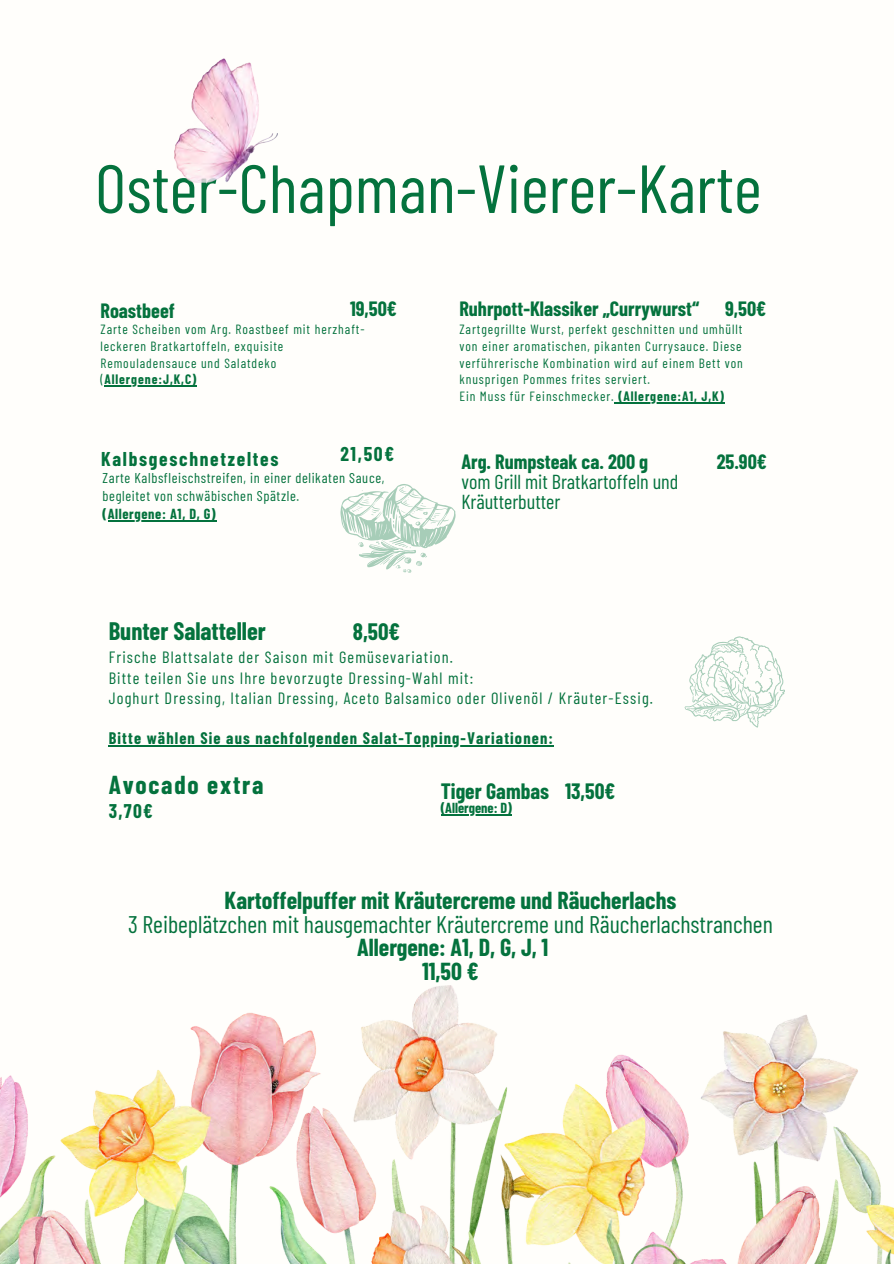
<style>
.page{position:relative;width:894px;height:1264px;background:#fff}
.page>*{position:absolute;margin:0;border:0;box-sizing:border-box;transform-origin:0 0}
.t1{font:67.95px "Barlow Condensed";color:#04723d}
.t2{font:700 25.35px "Barlow Condensed";letter-spacing:.07em;color:#04723d}
.t3{font:700 24.75px "Barlow Condensed";color:#04723d}
.t4{font:700 24px/23.7px "Barlow Condensed";color:#04723d;text-align:center}
.t5{font:700 23.25px "Barlow Condensed";color:#04723d}
.t6{font:700 21.75px "Barlow Condensed";color:#04723d}
.t7{font:700 20.25px "Barlow Condensed";color:#04723d}
.t8{font:20.25px/20.2px "Barlow Condensed";color:#04723d}
.t9{font:700 19.5px "Barlow Condensed";letter-spacing:.09em;color:#04723d}
.t10{font:700 19.35px "Barlow Condensed";color:#04723d}
.t11{font:16.35px "Barlow Condensed";letter-spacing:.07em;color:#04723d}
.t12{font:700 16.35px "Barlow Condensed";letter-spacing:.07em;color:#04723d}
.t13{font:14.25px/18px "Barlow Condensed";letter-spacing:.045em;color:#04723d}
.t14{font:700 14.25px "Barlow Condensed";letter-spacing:.045em;color:#04723d}
.t15{font:700 14.25px "Barlow Condensed";color:#04723d}
.t16{font:13.35px/16.6px "Barlow Condensed";letter-spacing:.07em;color:#04723d}
.t17{font:700 13.35px "Barlow Condensed";letter-spacing:.07em;color:#04723d}
.s1{font-weight:400}
.s2{font-weight:700}
</style>
<div class="page">
<div style="left:0;top:0;width:893px;height:1263px;background:#fffefb"></div>
<img style="left:0;top:985px;width:893px;height:278px">
<img style="left:174px;top:59px;width:104px;height:124px">
<hr style="left:104px;top:385px;width:93px;height:1px;background:#04723d">
<hr style="left:614px;top:402px;width:110px;height:1px;background:#04723d">
<hr style="left:108px;top:520px;width:108px;height:1px;background:#04723d">
<svg style="left:684px;top:636px;width:100px;height:91px"></svg>
<hr style="left:109px;top:745px;width:445px;height:1px;background:#04723d">
<svg style="left:340px;top:484px;width:115px;height:88px"></svg>
<hr style="left:440px;top:814px;width:71px;height:1px;background:#04723d">
<p class="t1" style="left:95px;top:145px;width:667px">Oster-Chapman-Vierer-Karte</p>
<h4 class="t7" style="left:100px;top:298px;width:76px">Roastbeef</h4>
<h1 class="t7" style="left:350px;top:296px;width:48px">19,50€</h1>
<h4 class="t16" style="left:100px;top:321px;width:265px">Zarte Scheiben vom Arg. Roastbeef mit herzhaft&shy;leckeren Bratkartoffeln, exquisite<br>Remouladensauce und Salatdeko</h4>
<p class="t17" style="left:100px;top:371px;width:97px"><span class="s1">(</span>Allergene:J,K,C)</p>
<h5 class="t9" style="left:340px;top:441px;width:55px">21,50€</h5>
<h6 class="t9" style="left:101px;top:447px;width:179px">Kalbsgeschnetzeltes</h6>
<p class="t13" style="left:103px;top:468px;width:283px">Zarte Kalbsfleischstreifen, in einer delikaten Sauce, begleitet von schwäbischen Spätzle.</p>
<p class="t14" style="left:103px;top:505px;width:114px">(Allergene: A1, D, G)</p>
<h4 class="t7" style="left:459px;top:296px;width:241px">Ruhrpott-Klassiker „Currywurst“</h4>
<h4 class="t7" style="left:724px;top:296px;width:43px">9,50€</h4>
<p class="t16" style="left:459px;top:321px;width:285px;text-align:justify">Zartgegrillte Wurst, perfekt geschnitten und umhüllt von einer aromatischen, pikanten Currysauce. Diese verführerische Kombination wird auf einem Bett von knusprigen Pommes frites serviert.</p>
<p class="t16" style="left:459px;top:387px;width:266px">Ein Muss für Feinschmecker. <span class="s2">(Allergene:A1, J,K)</span></p>
<h2 class="t7" style="left:461px;top:448px;width:188px">Arg. Rumpsteak ca. 200 g</h2>
<p class="t7" style="left:716px;top:449px;width:52px">25.90€</p>
<h2 class="t8" style="left:461px;top:470px;width:218px">vom Grill mit Bratkartoffeln und<br>Kräutterbutter</h2>
<h2 class="t3" style="left:109px;top:615px;width:159px">Bunter Salatteller</h2>
<h4 class="t5" style="left:353px;top:616px;width:49px">8,50€</h4>
<h2 class="t11" style="left:109px;top:647px;width:346px">Frische Blattsalate der Saison mit Gemüsevariation.</h2>
<p class="t11" style="left:109px;top:667px;width:366px">Bitte teilen Sie uns Ihre bevorzugte Dressing-Wahl mit:</p>
<p class="t11" style="left:109px;top:687px;width:545px">Joghurt Dressing, Italian Dressing, Aceto Balsamico oder Olivenöl / Kräuter-Essig.</p>
<p class="t12" style="left:109px;top:728px;width:445px">Bitte wählen Sie aus nachfolgenden Salat-Topping-Variationen:</p>
<p class="t2" style="left:109px;top:768px;width:156px">Avocado extra</p>
<p class="t10" style="left:109px;top:798px;width:46px">3,70€</p>
<p class="t6" style="left:440px;top:777px;width:110px">Tiger Gambas</p>
<p class="t6" style="left:565px;top:777px;width:52px">13,50€</p>
<h4 class="t15" style="left:440px;top:799px;width:72px">(Allergene: D)</h4>
<h3 class="t4" style="left:128px;top:887px;width:646px">Kartoffelpuffer mit Kräutercreme und Räucherlachs<br><span class="s1">3 Reibeplätzchen mit hausgemachter Kräutercreme und Räucherlachstranchen </span>Allergene: A1, D, G, J, 1<br>11,50 €</h3>
</div>
